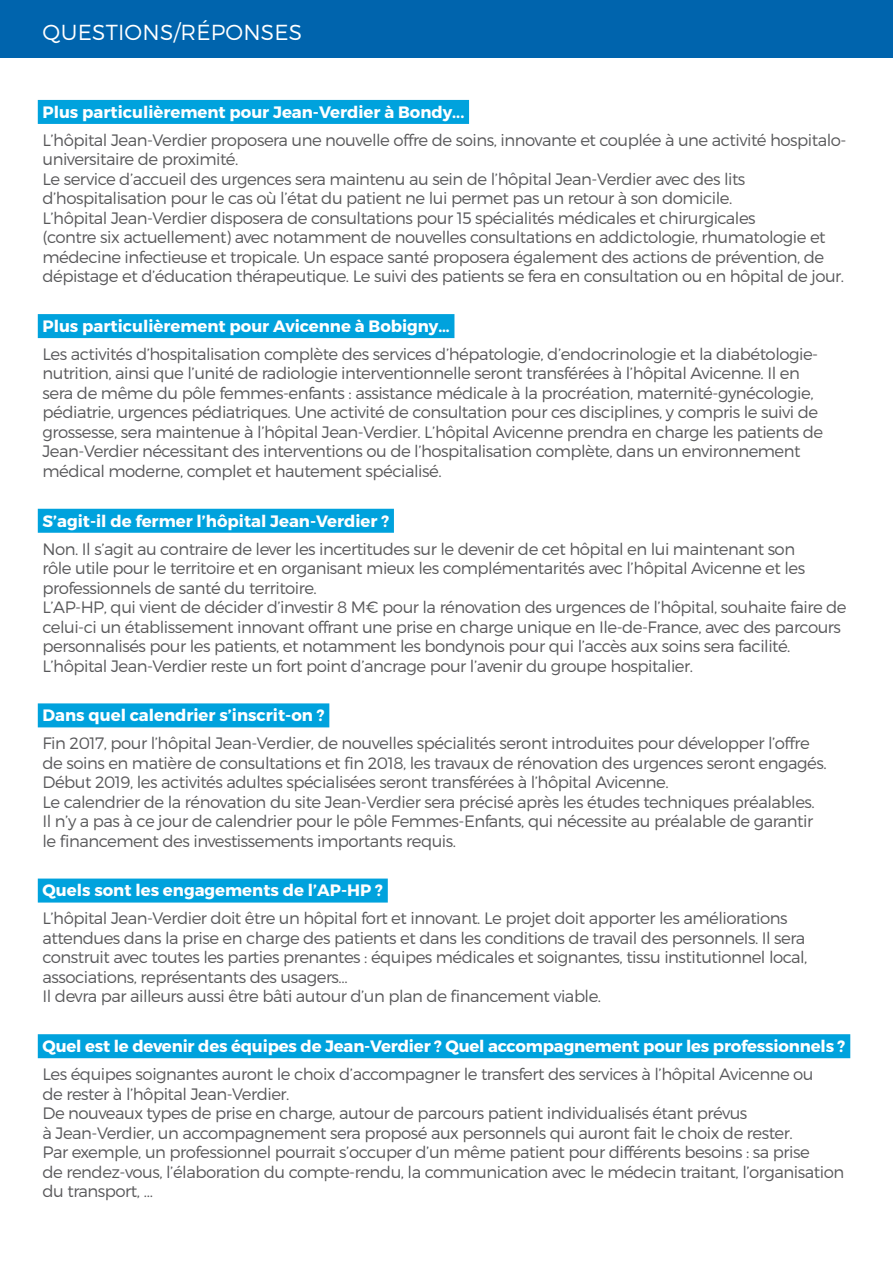
<style>
.page{position:relative;width:893px;height:1263px;background:#fff}
.page>*{position:absolute;margin:0;border:0;box-sizing:border-box;transform-origin:0 0}
.t1{font:300 21.75px "Montserrat";letter-spacing:.01em;color:#fff}
.TEXTE_COURANT{font:300 16.5px/19.5px "Montserrat";letter-spacing:-.03em;color:#58585a}
.Inter{font:700 16.5px "Montserrat";color:#fff}
</style>
<div class="page">
<div style="left:0;top:0;width:893px;height:57px;background:#0064ad"></div>
<div style="left:38px;top:100px;width:431px;height:24px;background:#00a2dd"></div>
<div style="left:38px;top:314px;width:416px;height:24px;background:#00a2dd"></div>
<div style="left:38px;top:509px;width:356px;height:24px;background:#00a2dd"></div>
<div style="left:38px;top:703px;width:291px;height:24px;background:#00a2dd"></div>
<div style="left:38px;top:878px;width:350px;height:24px;background:#00a2dd"></div>
<div style="left:38px;top:1034px;width:812px;height:24px;background:#00a2dd"></div>
<p class="t1" style="left:43px;top:19px;width:261px">QUESTIONS/RÉPONSES</p>
<p class="Inter" style="left:43px;top:102px;width:423px">Plus particulièrement pour Jean-Verdier à Bondy...</p>
<p class="TEXTE_COURANT" style="left:43px;top:130px;width:805px">L’hôpital Jean-Verdier proposera une nouvelle offre de soins, innovante et couplée à une activité hospitalo&shy;universitaire de proximité.</p>
<p class="TEXTE_COURANT" style="left:43px;top:169px;width:704px">Le service d’accueil des urgences sera maintenu au sein de l’hôpital Jean-Verdier avec des lits d’hospitalisation pour le cas où l’état du patient ne lui permet pas un retour à son domicile.</p>
<p class="TEXTE_COURANT" style="left:43px;top:208px;width:803px">L’hôpital Jean-Verdier disposera de consultations pour 15 spécialités médicales et chirurgicales<br>(contre six actuellement) avec notamment de nouvelles consultations en addictologie, rhumatologie et médecine infectieuse et tropicale. Un espace santé proposera également des actions de prévention, de dépistage et d’éducation thérapeutique. Le suivi des patients se fera en consultation ou en hôpital de jour.</p>
<p class="Inter" style="left:43px;top:316px;width:409px">Plus particulièrement pour Avicenne à Bobigny…</p>
<p class="TEXTE_COURANT" style="left:43px;top:344px;width:782px">Les activités d’hospitalisation complète des services d’hépatologie, d’endocrinologie et la diabétologie&shy;nutrition, ainsi que l’unité de radiologie interventionnelle seront transférées à l’hôpital Avicenne. Il en sera de même du pôle femmes-enfants : assistance médicale à la procréation, maternité-gynécologie, pédiatrie, urgences pédiatriques. Une activité de consultation pour ces disciplines, y compris le suivi de grossesse, sera maintenue à l’hôpital Jean-Verdier. L’hôpital Avicenne prendra en charge les patients de Jean-Verdier nécessitant des interventions ou de l’hospitalisation complète, dans un environnement médical moderne, complet et hautement spécialisé.</p>
<p class="Inter" style="left:43px;top:510px;width:348px">S’agit-il de fermer l’hôpital Jean-Verdier ?</p>
<p class="TEXTE_COURANT" style="left:43px;top:539px;width:764px">Non. Il s’agit au contraire de lever les incertitudes sur le devenir de cet hôpital en lui maintenant son rôle utile pour le territoire et en organisant mieux les complémentarités avec l’hôpital Avicenne et les professionnels de santé du territoire.</p>
<p class="TEXTE_COURANT" style="left:43px;top:597px;width:806px">L’AP-HP, qui vient de décider d’investir 8 M€ pour la rénovation des urgences de l’hôpital, souhaite faire de celui-ci un établissement innovant offrant une prise en charge unique en Ile-de-France, avec des parcours personnalisés pour les patients, et notamment les bondynois pour qui l’accès aux soins sera facilité.<br>L’hôpital Jean-Verdier reste un fort point d’ancrage pour l’avenir du groupe hospitalier.</p>
<p class="Inter" style="left:43px;top:705px;width:284px">Dans quel calendrier s’inscrit-on ?</p>
<p class="TEXTE_COURANT" style="left:43px;top:733px;width:786px">Fin 2017, pour l’hôpital Jean-Verdier, de nouvelles spécialités seront introduites pour développer l’offre de soins en matière de consultations et fin 2018, les travaux de rénovation des urgences seront engagés.</p>
<p class="TEXTE_COURANT" style="left:43px;top:772px;width:628px">Début 2019, les activités adultes spécialisées seront transférées à l’hôpital Avicenne.</p>
<p class="TEXTE_COURANT" style="left:43px;top:792px;width:774px">Le calendrier de la rénovation du site Jean-Verdier sera précisé après les études techniques préalables.</p>
<p class="TEXTE_COURANT" style="left:43px;top:811px;width:772px">Il n’y a pas à ce jour de calendrier pour le pôle Femmes-Enfants, qui nécessite au préalable de garantir le financement des investissements importants requis.</p>
<p class="Inter" style="left:43px;top:880px;width:342px">Quels sont les engagements de l’AP-HP ?</p>
<p class="TEXTE_COURANT" style="left:43px;top:908px;width:766px">L’hôpital Jean-Verdier doit être un hôpital fort et innovant. Le projet doit apporter les améliorations attendues dans la prise en charge des patients et dans les conditions de travail des personnels. Il sera construit avec toutes les parties prenantes : équipes médicales et soignantes, tissu institutionnel local, associations, représentants des usagers…</p>
<p class="TEXTE_COURANT" style="left:43px;top:986px;width:560px">Il devra par ailleurs aussi être bâti autour d’un plan de financement viable.</p>
<p class="Inter" style="left:43px;top:1036px;width:804px">Quel est le devenir des équipes de Jean-Verdier ? Quel accompagnement pour les professionnels ?</p>
<p class="TEXTE_COURANT" style="left:43px;top:1064px;width:773px">Les équipes soignantes auront le choix d’accompagner le transfert des services à l’hôpital Avicenne ou de rester à l’hôpital Jean-Verdier.</p>
<p class="TEXTE_COURANT" style="left:43px;top:1103px;width:803px">De nouveaux types de prise en charge, autour de parcours patient individualisés étant prévus<br>à Jean-Verdier, un accompagnement sera proposé aux personnels qui auront fait le choix de rester.<br>Par exemple, un professionnel pourrait s’occuper d’un même patient pour différents besoins : sa prise<br>de rendez-vous, l’élaboration du compte-rendu, la communication avec le médecin traitant, l’organisation du transport, …</p>
</div>
